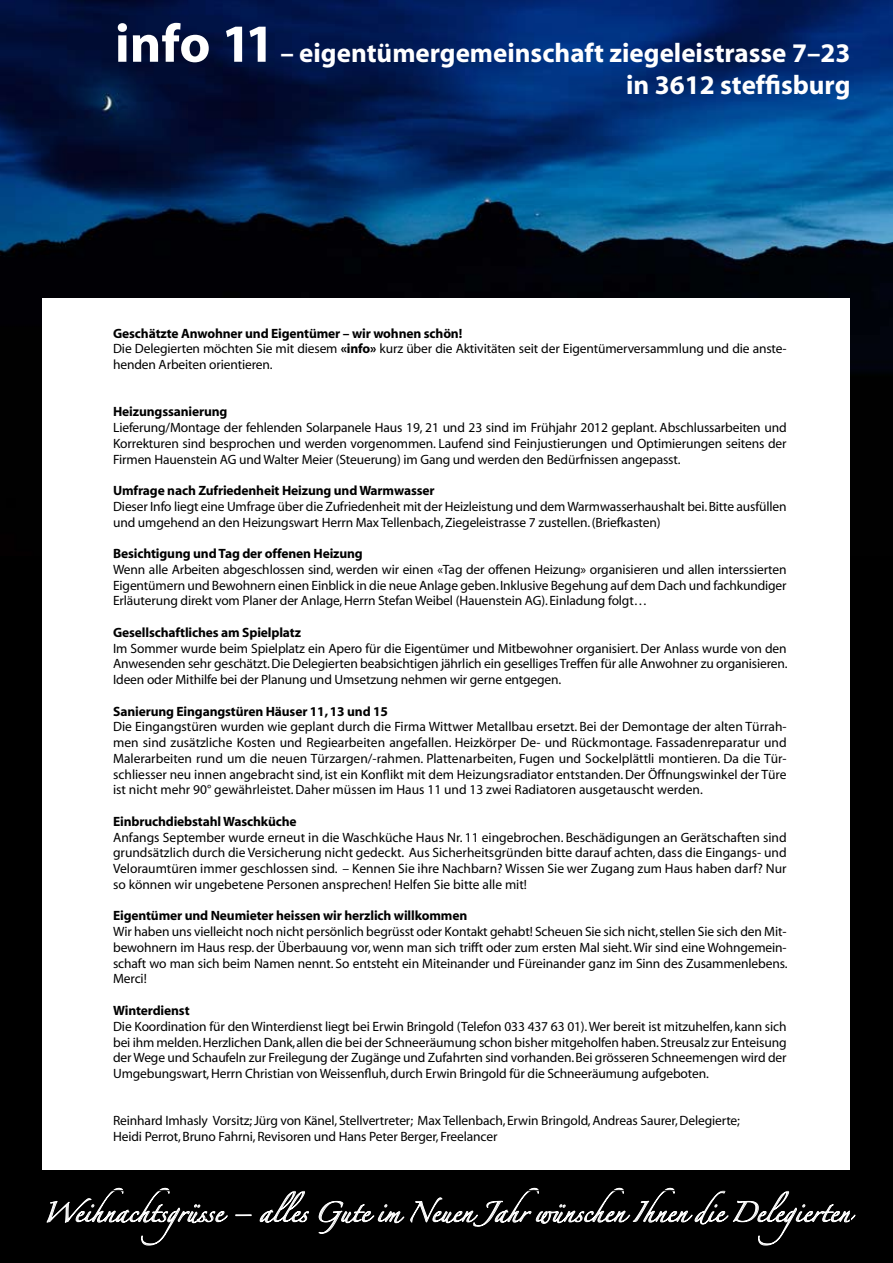
<style>
.page{position:relative;width:893px;height:1263px;background:#000}
.page>*{position:absolute;margin:0;border:0;box-sizing:border-box;transform-origin:0 0}
.t1{font:700 27px/32.4px "Myriad";color:#fff;text-align:right}
.t2{font:18px "Zapfino";color:#fff}
.t3{font:13.5px/15.8px "Myriad";letter-spacing:-.01em;color:#000;text-align:justify}
.t4{font:700 13.5px "Myriad";letter-spacing:-.01em;color:#000}
.s1{font-size:54px}
.s2{font-weight:700}
</style>
<div class="page">
<img style="left:0;top:0;width:893px;height:556px">
<div style="left:43px;top:298px;width:807px;height:871px;background:#fff"></div>
<svg style="left:47px;top:1188px;width:181px;height:57px"></svg>
<svg style="left:235px;top:1214px;width:17px;height:2px"></svg>
<svg style="left:260px;top:1192px;width:49px;height:30px"></svg>
<svg style="left:319px;top:1201px;width:85px;height:32px"></svg>
<svg style="left:410px;top:1188px;width:445px;height:57px"></svg>
<h1 class="t1" style="left:115px;top:37px;width:737px"><span class="s1">info 11</span> – eigentümergemeinschaft ziegeleistrasse 7–23 in 3612 steffisburg</h1>
<p class="t3" style="left:113px;top:326px;width:675px;text-align:left"><span class="s2">Geschätzte Anwohner und Eigentümer – wir wohnen schön!<br></span>Die Delegierten möchten Sie mit diesem <span class="s2">«info»</span> kurz über die Aktivitäten seit der Eigentümerversammlung und die anste&shy;henden Arbeiten orientieren.</p>
<p class="t4" style="left:113px;top:405px;width:116px">Heizungssanierung</p>
<p class="t3" style="left:113px;top:420px;width:675px">Lieferung/Montage der fehlenden Solarpanele Haus 19, 21 und 23 sind im Frühjahr 2012 geplant. Abschlussarbeiten und Korrekturen sind besprochen und werden vorgenommen. Laufend sind Feinjustierungen und Optimierungen seitens der Firmen Hauenstein AG und Walter Meier (Steuerung) im Gang und werden den Bedürfnissen angepasst.</p>
<p class="t4" style="left:113px;top:484px;width:323px">Umfrage nach Zufriedenheit Heizung und Warmwasser</p>
<p class="t3" style="left:113px;top:499px;width:675px">Dieser Info liegt eine Umfrage über die Zufriedenheit mit der Heizleistung und dem Warmwasserhaushalt bei. Bitte ausfüllen und umgehend an den Heizungswart Herrn Max Tellenbach, Ziegeleistrasse 7 zustellen. (Briefkasten)</p>
<p class="t4" style="left:113px;top:547px;width:251px">Besichtigung und Tag der offenen Heizung</p>
<p class="t3" style="left:113px;top:562px;width:675px">Wenn alle Arbeiten abgeschlossen sind, werden wir einen «Tag der offenen Heizung» organisieren und allen interssierten Eigentümern und Bewohnern einen Einblick in die neue Anlage geben. Inklusive Begehung auf dem Dach und fachkundiger Erläuterung direkt vom Planer der Anlage, Herrn Stefan Weibel (Hauenstein AG). Einladung folgt…</p>
<p class="t4" style="left:113px;top:625px;width:189px">Gesellschaftliches am Spielplatz</p>
<p class="t3" style="left:113px;top:641px;width:676px">Im Sommer wurde beim Spielplatz ein Apero für die Eigentümer und Mitbewohner organisiert. Der Anlass wurde von den Anwesenden sehr geschätzt. Die Delegierten beabsichtigen jährlich ein geselliges Treffen für alle Anwohner zu organisieren.<br>Ideen oder Mithilfe bei der Planung und Umsetzung nehmen wir gerne entgegen.</p>
<p class="t4" style="left:113px;top:704px;width:276px">Sanierung Eingangstüren Häuser 11, 13 und 15</p>
<p class="t3" style="left:113px;top:720px;width:675px">Die Eingangstüren wurden wie geplant durch die Firma Wittwer Metallbau ersetzt. Bei der Demontage der alten Türrah&shy;men sind zusätzliche Kosten und Regiearbeiten angefallen. Heizkörper De- und Rückmontage. Fassadenreparatur und Malerarbeiten rund um die neuen Türzargen/-rahmen. Plattenarbeiten, Fugen und Sockelplättli montieren. Da die Tür&shy;schliesser neu innen angebracht sind, ist ein Konflikt mit dem Heizungsradiator entstanden. Der Öffnungswinkel der Türe ist nicht mehr 90° gewährleistet. Daher müssen im Haus 11 und 13 zwei Radiatoren ausgetauscht werden.</p>
<p class="t4" style="left:113px;top:814px;width:185px">Einbruchdiebstahl Waschküche</p>
<p class="t3" style="left:113px;top:830px;width:675px">Anfangs September wurde erneut in die Waschküche Haus Nr. 11 eingebrochen. Beschädigungen an Gerätschaften sind grundsätzlich durch die Versicherung nicht gedeckt. Aus Sicherheitsgründen bitte darauf achten, dass die Eingangs- und Veloraumtüren immer geschlossen sind. – Kennen Sie ihre Nachbarn? Wissen Sie wer Zugang zum Haus haben darf? Nur so können wir ungebetene Personen ansprechen! Helfen Sie bitte alle mit!</p>
<p class="t4" style="left:113px;top:909px;width:356px">Eigentümer und Neumieter heissen wir herzlich willkommen</p>
<p class="t3" style="left:113px;top:924px;width:676px">Wir haben uns vielleicht noch nicht persönlich begrüsst oder Kontakt gehabt! Scheuen Sie sich nicht, stellen Sie sich den Mit&shy;bewohnern im Haus resp. der Überbauung vor, wenn man sich trifft oder zum ersten Mal sieht. Wir sind eine Wohngemein&shy;schaft wo man sich beim Namen nennt. So entsteht ein Miteinander und Füreinander ganz im Sinn des Zusammenlebens.<br>Merci!</p>
<p class="t4" style="left:113px;top:1003px;width:78px">Winterdienst</p>
<p class="t3" style="left:113px;top:1019px;width:675px">Die Koordination für den Winterdienst liegt bei Erwin Bringold (Telefon 033 437 63 01). Wer bereit ist mitzuhelfen, kann sich bei ihm melden. Herzlichen Dank, allen die bei der Schneeräumung schon bisher mitgeholfen haben. Streusalz zur Enteisung der Wege und Schaufeln zur Freilegung der Zugänge und Zufahrten sind vorhanden. Bei grösseren Schneemengen wird der Umgebungswart, Herrn Christian von Weissenfluh, durch Erwin Bringold für die Schneeräumung aufgeboten.</p>
<p class="t3" style="left:113px;top:1113px;width:628px">Reinhard Imhasly Vorsitz; Jürg von Känel, Stellvertreter; Max Tellenbach, Erwin Bringold, Andreas Saurer, Delegierte;<br>Heidi Perrot, Bruno Fahrni, Revisoren und Hans Peter Berger, Freelancer</p>
<h2 class="t2" style="left:43px;top:1204px;width:809px">Weihnachtsgrüsse – alles Gute im Neuen Jahr wünschen Ihnen die Delegierten</h2>
</div>
